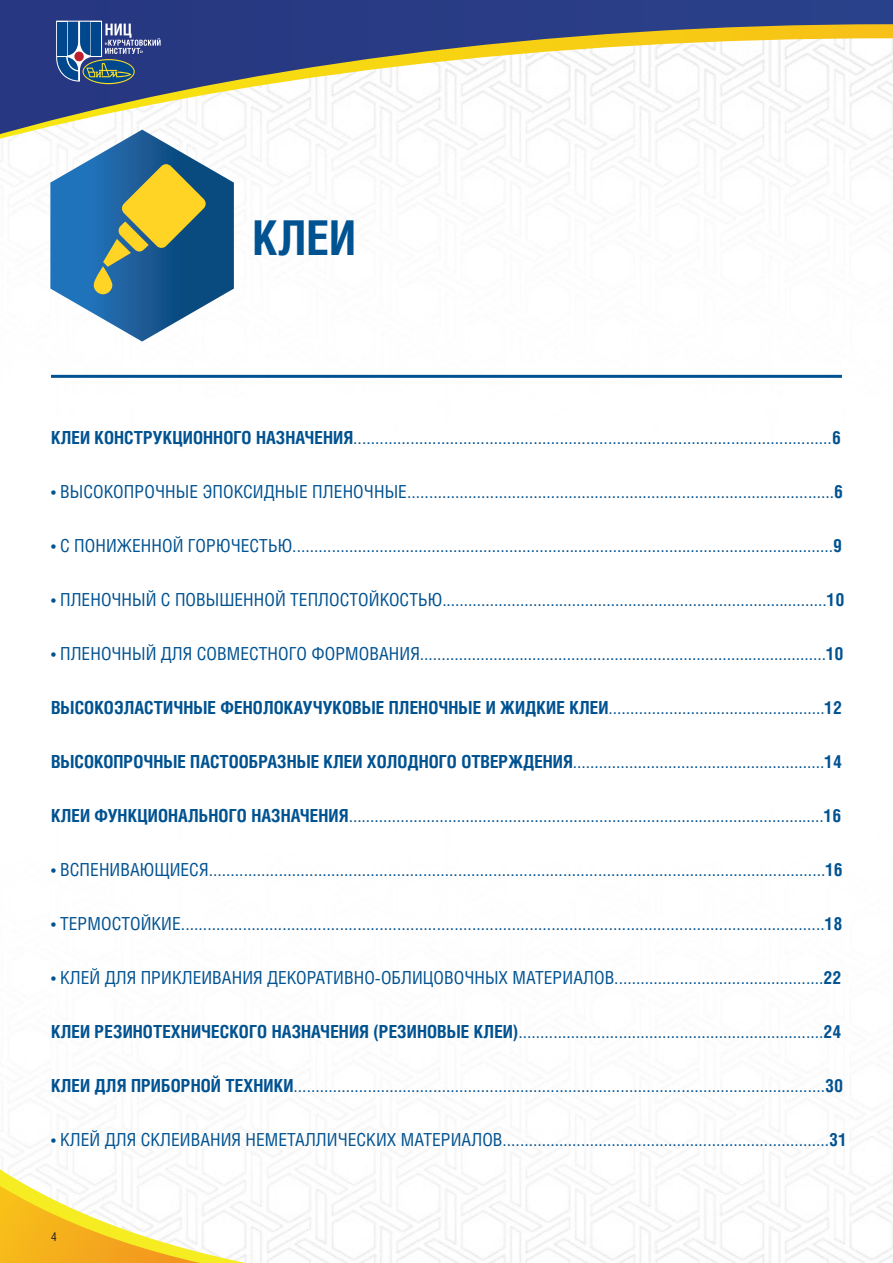
<style>
.page{position:relative;width:893px;height:1263px;background:#fff}
.page>*{position:absolute;margin:0;border:0;box-sizing:border-box;transform-origin:0 0}
.t1{font:700 48px "Helios Cond C";color:#015291}
.t2{font:18px "Helios Cond C";letter-spacing:.005em;color:#015291}
.t3{font:700 18px "Helios Cond C";letter-spacing:.005em;color:#015291}
.t4{font:12px "Helios Cond C";color:#231f20}
.s1{font-weight:700}
.s2{font-weight:400}
</style>
<div class="page">
<svg style="left:1px;top:142px;width:892px;height:4px"></svg>
<svg style="left:0;top:0;width:893px;height:142px"></svg>
<svg style="left:0;top:1060px;width:578px;height:203px"></svg>
<svg style="left:0;top:1172px;width:313px;height:91px"></svg>
<svg style="left:56px;top:21px;width:105px;height:63px;background:#426092"></svg>
<div style="left:57px;top:22px;width:9px;height:34px;background:#01478d"></div>
<div style="left:74px;top:52px;width:10px;height:9px;background:#be1f2e;border-radius:50%"></div>
<hr style="left:51px;top:375px;width:791px;height:3px;background:#015291">
<svg style="left:50px;top:130px;width:184px;height:212px"></svg>
<p class="t1" style="left:253px;top:210px;width:105px">КЛЕИ</p>
<p class="t2" style="left:51px;top:427px;width:791px"><span class="s1">КЛЕИ КОНСТРУКЦИОННОГО НАЗНАЧЕНИЯ</span>.............................................................................................................<span class="s1">6</span></p>
<p class="t2" style="left:51px;top:481px;width:793px">• ВЫСОКОПРОЧНЫЕ ЭПОКСИДНЫЕ ПЛЕНОЧНЫЕ..................................................................................................<span class="s1">6</span></p>
<p class="t2" style="left:51px;top:535px;width:793px">• С ПОНИЖЕННОЙ ГОРЮЧЕСТЬЮ.............................................................................................................................<span class="s1">9</span></p>
<p class="t2" style="left:51px;top:589px;width:795px">• ПЛЕНОЧНЫЙ С ПОВЫШЕННОЙ ТЕПЛОСТОЙКОСТЬЮ.........................................................................................<span class="s1">10</span></p>
<p class="t2" style="left:51px;top:643px;width:794px">• ПЛЕНОЧНЫЙ ДЛЯ СОВМЕСТНОГО ФОРМОВАНИЯ..............................................................................................<span class="s1">10</span></p>
<p class="t3" style="left:51px;top:697px;width:793px">ВЫСОКОЭЛАСТИЧНЫЕ ФЕНОЛОКАУЧУКОВЫЕ ПЛЕНОЧНЫЕ И ЖИДКИЕ КЛЕИ<span class="s2">..................................................</span>12</p>
<p class="t2" style="left:51px;top:751px;width:792px"><span class="s1">ВЫСОКОПРОЧНЫЕ ПАСТООБРАЗНЫЕ КЛЕИ ХОЛОДНОГО ОТВЕРЖДЕНИЯ</span>..........................................................<span class="s1">14</span></p>
<p class="t2" style="left:51px;top:805px;width:792px"><span class="s1">КЛЕИ ФУНКЦИОНАЛЬНОГО НАЗНАЧЕНИЯ</span>..............................................................................................................<span class="s1">16</span></p>
<p class="t2" style="left:51px;top:859px;width:793px">• ВСПЕНИВАЮЩИЕСЯ.............................................................................................................................................<span class="s1">16</span></p>
<p class="t2" style="left:51px;top:913px;width:793px">• ТЕРМОСТОЙКИЕ..................................................................................................................................................<span class="s1">18</span></p>
<p class="t2" style="left:51px;top:967px;width:792px">• КЛЕЙ ДЛЯ ПРИКЛЕИВАНИЯ ДЕКОРАТИВНО-ОБЛИЦОВОЧНЫХ МАТЕРИАЛОВ................................................<span class="s1">22</span></p>
<p class="t2" style="left:51px;top:1021px;width:792px"><span class="s1">КЛЕИ РЕЗИНОТЕХНИЧЕСКОГО НАЗНАЧЕНИЯ (РЕЗИНОВЫЕ КЛЕИ)</span>......................................................................<span class="s1">24</span></p>
<p class="t2" style="left:51px;top:1075px;width:794px"><span class="s1">КЛЕИ ДЛЯ ПРИБОРНОЙ ТЕХНИКИ</span>..........................................................................................................................<span class="s1">30</span></p>
<p class="t2" style="left:51px;top:1129px;width:797px">• КЛЕЙ ДЛЯ СКЛЕИВАНИЯ НЕМЕТАЛЛИЧЕСКИХ МАТЕРИАЛОВ...........................................................................<span class="s1">31</span></p>
<p class="t4" style="left:51px;top:1229px;width:7px">4</p>
</div>
